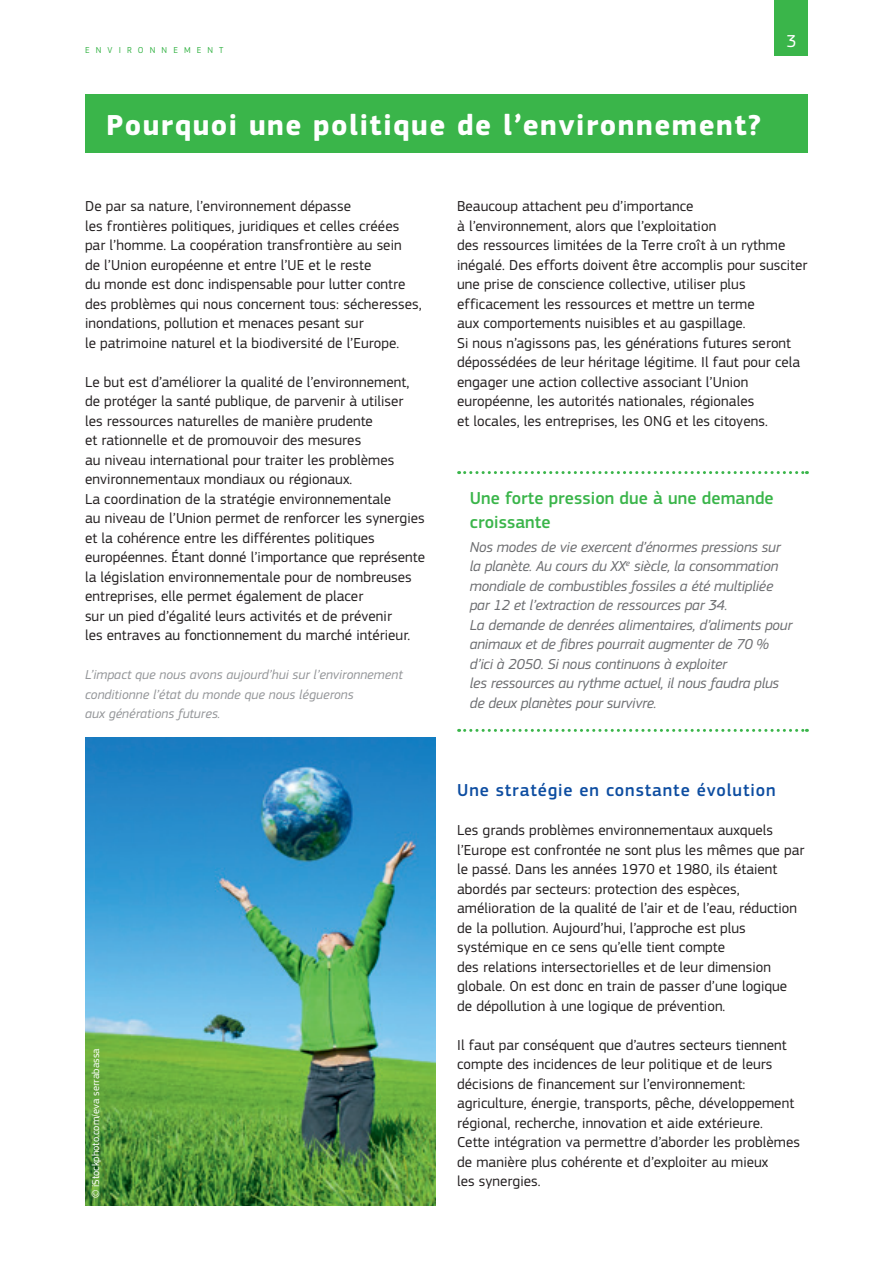
<style>
.page{position:relative;width:893px;height:1263px;background:#fff}
.page>*{position:absolute;margin:0;border:0;box-sizing:border-box;transform-origin:0 0}
.Heading01_neg{font:700 30px "EC Square Sans Pro";letter-spacing:.05em;color:#fff}
.Box_Title{font:500 18px/24px "EC Square Sans Pro";letter-spacing:.005em;color:#3ab54a}
.Heading03{font:500 18px "EC Square Sans Pro";letter-spacing:.05em;color:#0d4da1}
.folio{font:18px "EC Square Sans Pro";color:#fff}
.BodyText{font:15px/19.5px "EC Square Sans Pro";letter-spacing:.005em;color:#231f20}
.Box_fin{font:italic 15px/19.5px "EC Square Sans Pro";letter-spacing:-.01em;color:#6c6d70}
.legende_L{font:italic 13.5px/19.5px "EC Square Sans Pro";letter-spacing:.005em;color:#939598}
.copyright{font:10.5px "EC Square Sans Pro";color:#fff}
.running_title_RIGHT{font:9px "EC Square Sans Pro";color:#3ab54a}
</style>
<div class="page">
<div style="left:775px;top:0;width:33px;height:55px;background:#3ab54a"></div>
<svg style="left:459px;top:471px;width:348px;height:3px"></svg>
<svg style="left:459px;top:729px;width:348px;height:3px"></svg>
<div style="left:85px;top:94px;width:723px;height:59px;background:#3ab54a"></div>
<img style="left:85px;top:738px;width:351px;height:468px">
<p class="running_title_RIGHT" style="left:85px;top:45px;width:45px">En vironnement</p>
<p class="Heading01_neg" style="left:106px;top:107px;width:656px">Pourquoi une politique de l’environnement?</p>
<p class="folio" style="left:786px;top:30px;width:12px">3</p>
<p class="BodyText" style="left:85px;top:197px;width:338px">De par sa nature, l’environnement dépasse<br>les frontières politiques, juridiques et celles créées par l’homme. La coopération transfrontière au sein<br>de l’Union européenne et entre l’UE et le reste<br>du monde est donc indispensable pour lutter contre des problèmes qui nous concernent tous: sécheresses, inondations, pollution et menaces pesant sur<br>le patrimoine naturel et la biodiversité de l’Europe.</p>
<p class="BodyText" style="left:85px;top:372px;width:342px">Le but est d’améliorer la qualité de l’environnement, de protéger la santé publique, de parvenir à utiliser<br>les ressources naturelles de manière prudente<br>et rationnelle et de promouvoir des mesures<br>au niveau international pour traiter les problèmes environnementaux mondiaux ou régionaux.<br>La coordination de la stratégie environnementale<br>au niveau de l’Union permet de renforcer les synergies et la cohérence entre les différentes politiques européennes. Étant donné l’importance que représente la législation environnementale pour de nombreuses entreprises, elle permet également de placer<br>sur un pied d’égalité leurs activités et de prévenir<br>les entraves au fonctionnement du marché intérieur.</p>
<p class="legende_L" style="left:85px;top:665px;width:319px">L’impact que nous avons aujourd’hui sur l’environnement conditionne l’état du monde que nous léguerons<br>aux générations futures.</p>
<p class="copyright" style="left:90px;top:1198px;width:151px;rotate:-90deg">© iStockphoto.com/eva serrabassa</p>
<p class="BodyText" style="left:457px;top:197px;width:352px">Beaucoup attachent peu d’importance<br>à l’environnement, alors que l’exploitation<br>des ressources limitées de la Terre croît à un rythme inégalé. Des efforts doivent être accomplis pour susciter une prise de conscience collective, utiliser plus efficacement les ressources et mettre un terme<br>aux comportements nuisibles et au gaspillage.<br>Si nous n’agissons pas, les générations futures seront dépossédées de leur héritage légitime. Il faut pour cela engager une action collective associant l’Union européenne, les autorités nationales, régionales<br>et locales, les entreprises, les ONG et les citoyens.</p>
<p class="Box_Title" style="left:470px;top:486px;width:305px">Une forte pression due à une demande croissante</p>
<p class="Box_fin" style="left:470px;top:537px;width:324px">Nos modes de vie exercent d’énormes pressions sur la planète. Au cours du XX<sup>e</sup> siècle, la consommation mondiale de combustibles fossiles a été multipliée par 12 et l’extraction de ressources par 34.<br>La demande de denrées alimentaires, d’aliments pour animaux et de fibres pourrait augmenter de 70 % d’ici à 2050. Si nous continuons à exploiter<br>les ressources au rythme actuel, il nous faudra plus de deux planètes pour survivre.</p>
<p class="Heading03" style="left:457px;top:780px;width:320px">Une stratégie en constante évolution</p>
<p class="BodyText" style="left:457px;top:821px;width:349px">Les grands problèmes environnementaux auxquels l’Europe est confrontée ne sont plus les mêmes que par le passé. Dans les années 1970 et 1980, ils étaient abordés par secteurs: protection des espèces, amélioration de la qualité de l’air et de l’eau, réduction de la pollution. Aujourd’hui, l’approche est plus systémique en ce sens qu’elle tient compte<br>des relations intersectorielles et de leur dimension globale. On est donc en train de passer d’une logique de dépollution à une logique de prévention.</p>
<p class="BodyText" style="left:457px;top:1035px;width:344px">Il faut par conséquent que d’autres secteurs tiennent compte des incidences de leur politique et de leurs décisions de financement sur l’environnement: agriculture, énergie, transports, pêche, développement régional, recherche, innovation et aide extérieure.<br>Cette intégration va permettre d’aborder les problèmes de manière plus cohérente et d’exploiter au mieux<br>les synergies.</p>
</div>
